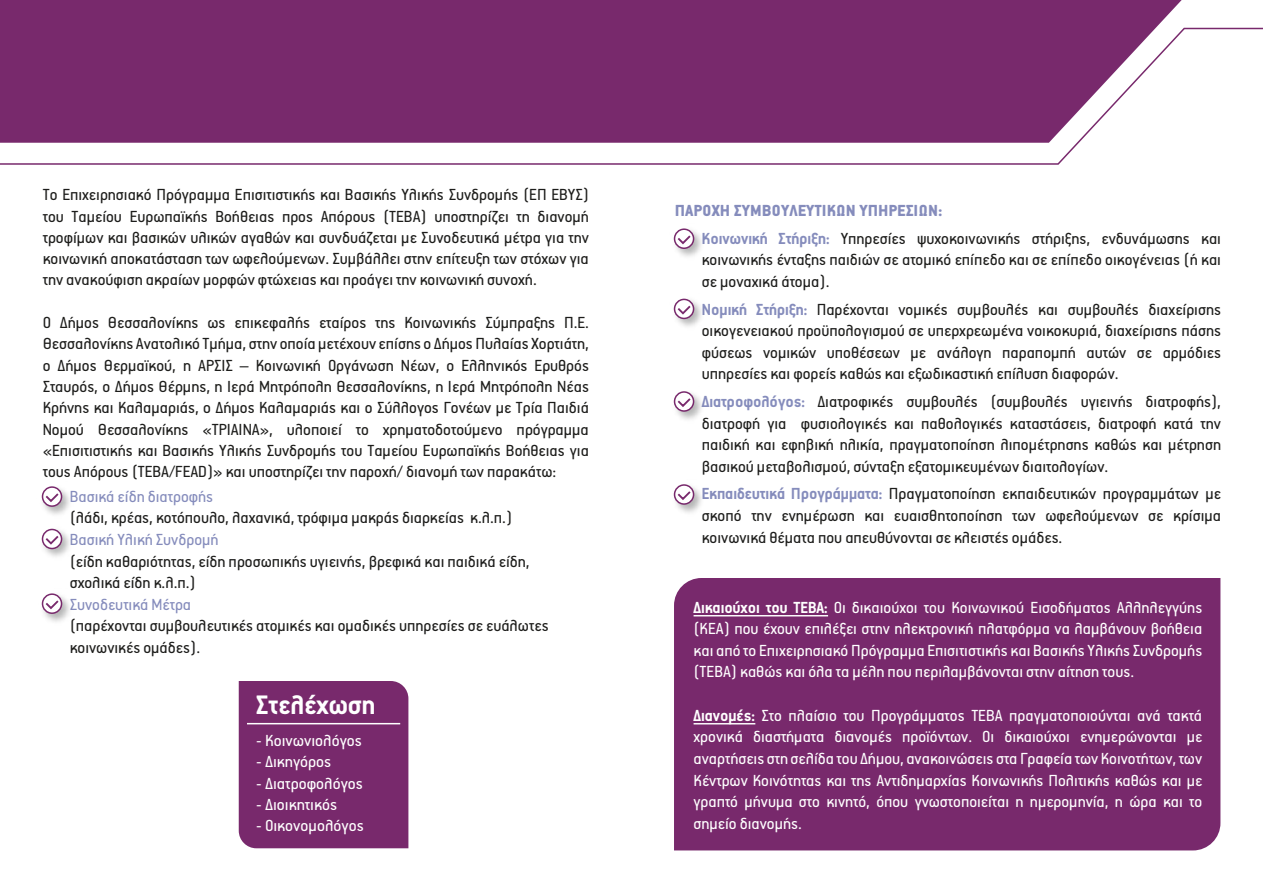
<style>
.page{position:relative;width:1263px;height:893px;background:#fff}
.page>*{position:absolute;margin:0;border:0;box-sizing:border-box;transform-origin:0 0}
.t1{font:700 30px "PF Premier Text";color:#fff}
.t2{font:18px/21.3px "PF Premier Text";color:#1d1d1b;text-align:justify}
.t3{font:18px/21.6px "PF Premier Text";color:#fff;text-align:justify}
.t4{font:18px "PF Premier Text";color:#858cbc}
.s1{font-weight:900;color:#858cbc}
.s2{font-weight:700;color:#858cbc}
.s3{font-weight:700}
</style>
<div class="page">
<svg style="left:0;top:27px;width:1263px;height:138px"></svg>
<div style="left:0;top:0;width:1182px;height:143px;background:#78296c"></div>
<div style="left:674px;top:578px;width:546px;height:272px;background:#78296c"></div>
<div style="left:239px;top:681px;width:169px;height:167px;background:#78296c"></div>
<hr style="left:247px;top:723px;width:153px;height:1px;background:#fff">
<hr style="left:693px;top:615px;width:135px;height:1px;background:#fff">
<hr style="left:693px;top:723px;width:62px;height:1px;background:#fff">
<img style="left:41px;top:486px;width:29px;height:29px">
<svg style="left:43px;top:487px;width:19px;height:19px"></svg>
<div style="left:42px;top:486px;width:20px;height:21px;border:2px solid #78296c;border-radius:50%"></div>
<svg style="left:44px;top:491px;width:17px;height:13px"></svg>
<img style="left:41px;top:528px;width:29px;height:29px">
<svg style="left:43px;top:529px;width:19px;height:19px"></svg>
<div style="left:42px;top:529px;width:20px;height:20px;border:2px solid #78296c;border-radius:50%"></div>
<svg style="left:44px;top:534px;width:17px;height:12px"></svg>
<img style="left:41px;top:593px;width:29px;height:29px">
<svg style="left:43px;top:594px;width:19px;height:19px"></svg>
<div style="left:42px;top:593px;width:20px;height:21px;border:2px solid #78296c;border-radius:50%"></div>
<svg style="left:44px;top:598px;width:17px;height:13px"></svg>
<img style="left:673px;top:229px;width:29px;height:28px">
<svg style="left:674px;top:229px;width:19px;height:19px"></svg>
<div style="left:674px;top:228px;width:20px;height:21px;border:2px solid #78296c;border-radius:50%"></div>
<svg style="left:676px;top:233px;width:16px;height:13px"></svg>
<img style="left:673px;top:298px;width:29px;height:29px">
<svg style="left:674px;top:299px;width:19px;height:19px"></svg>
<div style="left:674px;top:299px;width:20px;height:20px;border:2px solid #78296c;border-radius:50%"></div>
<svg style="left:676px;top:304px;width:16px;height:12px"></svg>
<img style="left:673px;top:391px;width:29px;height:29px">
<svg style="left:674px;top:392px;width:19px;height:19px"></svg>
<div style="left:674px;top:391px;width:20px;height:21px;border:2px solid #78296c;border-radius:50%"></div>
<svg style="left:676px;top:396px;width:16px;height:12px"></svg>
<img style="left:673px;top:484px;width:29px;height:29px">
<svg style="left:674px;top:485px;width:19px;height:19px"></svg>
<div style="left:674px;top:484px;width:20px;height:21px;border:2px solid #78296c;border-radius:50%"></div>
<svg style="left:676px;top:489px;width:16px;height:12px"></svg>
<p class="t2" style="left:43px;top:184px;width:548px">Το Επιχειρησιακό Πρόγραµµα Επισιτιστικής και Βασικής Υλικής Συνδροµής (ΕΠ ΕΒΥΣ) του Ταµείου Ευρωπαϊκής Βοήθειας προς Απόρους (ΤΕΒΑ) υποστηρίζει τη διανοµή τροφίµων και βασικών υλικών αγαθών και συνδυάζεται µε Συνοδευτικά µέτρα για την κοινωνική αποκατάσταση των ωφελούµενων. Συµβάλλει στην επίτευξη των στόχων για την ανακούφιση ακραίων µορφών φτώχειας και προάγει την κοινωνική συνοχή.</p>
<p class="t2" style="left:43px;top:312px;width:548px">Ο ∆ήµος Θεσσαλονίκης ως επικεφαλής εταίρος της Κοινωνικής Σύµπραξης Π.Ε.<br>Θεσσαλονίκης Ανατολικό Τµήµα, στην οποία µετέχουν επίσης ο ∆ήµος Πυλαίας Χορτιάτη, ο ∆ήµος Θερµαϊκού, η ΑΡΣΙΣ – Κοινωνική Οργάνωση Νέων, ο Ελληνικός Ερυθρός Σταυρός, ο ∆ήµος Θέρµης, η Ιερά Μητρόπολη Θεσσαλονίκης, η Ιερά Μητρόπολη Νέας Κρήνης και Καλαµαριάς, ο ∆ήµος Καλαµαριάς και ο Σύλλογος Γονέων µε Τρία Παιδιά Νοµού Θεσσαλονίκης «ΤΡΙΑΙΝΑ», υλοποιεί το χρηµατοδοτούµενο πρόγραµµα «Επισιτιστικής και Βασικής Υλικής Συνδροµής του Ταµείου Ευρωπαϊκής Βοήθειας για τους Απόρους (ΤΕΒΑ/FEAD)» και υποστηρίζει την παροχή/ διανοµή των παρακάτω:</p>
<p class="t4" style="left:70px;top:487px;width:145px">Βασικά είδη διατροφής</p>
<p class="t2" style="left:70px;top:507px;width:444px">(λάδι, κρέας, κοτόπουλο, λαχανικά, τρόφιµα µακράς διαρκείας κ.λ.π.)</p>
<p class="t4" style="left:70px;top:531px;width:150px">Βασική Υλική Συνδροµή</p>
<p class="t2" style="left:70px;top:550px;width:461px">(είδη καθαριότητας, είδη προσωπικής υγιεινής, βρεφικά και παιδικά είδη, σχολικά είδη κ.λ.π.)</p>
<p class="t4" style="left:70px;top:595px;width:123px">Συνοδευτικά Μέτρα</p>
<p class="t2" style="left:70px;top:615px;width:480px">(παρέχονται συµβουλευτικές ατοµικές και οµαδικές υπηρεσίες σε ευάλωτες κοινωνικές οµάδες).</p>
<h1 class="t1" style="left:256px;top:690px;width:121px">Στελέχωση</h1>
<p class="t3" style="left:256px;top:730px;width:107px">- Κοινωνιολόγος</p>
<p class="t3" style="left:256px;top:751px;width:77px">- ∆ικηγόρος</p>
<p class="t3" style="left:256px;top:772px;width:108px">- ∆ιατροφολόγος</p>
<p class="t3" style="left:256px;top:794px;width:82px">- ∆ιοικητικός</p>
<p class="t3" style="left:256px;top:815px;width:109px">- Οικονοµολόγος</p>
<p class="t2" style="left:702px;top:197px;width:521px;line-height:27.6px;text-indent:-27px"><span class="s1">ΠΑΡΟΧΗ ΣΥΜΒΟΥΛΕΥΤΙΚΩΝ ΥΠΗΡΕΣΙΩΝ:<br></span><span class="s2">Κοινωνική Στήριξη:</span> Υπηρεσίες ψυχοκοινωνικής στήριξης, ενδυνάµωσης και</p>
<p class="t2" style="left:702px;top:249px;width:521px">κοινωνικής ένταξης παιδιών σε ατοµικό επίπεδο και σε επίπεδο οικογένειας (ή και σε µοναχικά άτοµα).</p>
<p class="t2" style="left:702px;top:298px;width:521px"><span class="s2">Νοµική Στήριξη:</span> Παρέχονται νοµικές συµβουλές και συµβουλές διαχείρισης οικογενειακού προϋπολογισµού σε υπερχρεωµένα νοικοκυριά, διαχείρισης πάσης φύσεως νοµικών υποθέσεων µε ανάλογη παραποµπή αυτών σε αρµόδιες υπηρεσίες και φορείς καθώς και εξωδικαστική επίλυση διαφορών.</p>
<p class="t2" style="left:702px;top:391px;width:521px"><span class="s2">∆ιατροφολόγος:</span> ∆ιατροφικές συµβουλές (συµβουλές υγιεινής διατροφής), διατροφή για φυσιολογικές και παθολογικές καταστάσεις, διατροφή κατά την παιδική και εφηβική ηλικία, πραγµατοποίηση λιποµέτρησης καθώς και µέτρηση βασικού µεταβολισµού, σύνταξη εξατοµικευµένων διαιτολογίων.</p>
<p class="t2" style="left:702px;top:483px;width:521px"><span class="s2">Εκπαιδευτικά Προγράµµατα:</span> Πραγµατοποίηση εκπαιδευτικών προγραµµάτων µε σκοπό την ενηµέρωση και ευαισθητοποίηση των ωφελούµενων σε κρίσιµα κοινωνικά θέµατα που απευθύνονται σε κλειστές οµάδες.</p>
<p class="t3" style="left:693px;top:596px;width:510px"><span class="s3">∆ικαιούχοι του ΤΕΒΑ:</span> Οι δικαιούχοι του Κοινωνικού Εισοδήµατος Αλληλεγγύης (ΚΕΑ) που έχουν επιλέξει στην ηλεκτρονική πλατφόρµα να λαµβάνουν βοήθεια και από το Επιχειρησιακό Πρόγραµµα Επισιτιστικής και Βασικής Υλικής Συνδροµής (ΤΕΒΑ) καθώς και όλα τα µέλη που περιλαµβάνονται στην αίτηση τους.</p>
<p class="t3" style="left:693px;top:704px;width:510px"><span class="s3">∆ιανοµές:</span> Στο πλαίσιο του Προγράµµατος ΤΕΒΑ πραγµατοποιούνται ανά τακτά χρονικά διαστήµατα διανοµές προϊόντων. Οι δικαιούχοι ενηµερώνονται µε αναρτήσεις στη σελίδα του ∆ήµου, ανακοινώσεις στα Γραφεία των Κοινοτήτων, των Κέντρων Κοινότητας και της Αντιδηµαρχίας Κοινωνικής Πολιτικής καθώς και µε γραπτό µήνυµα στο κινητό, όπου γνωστοποιείται η ηµεροµηνία, η ώρα και το σηµείο διανοµής.</p>
</div>
